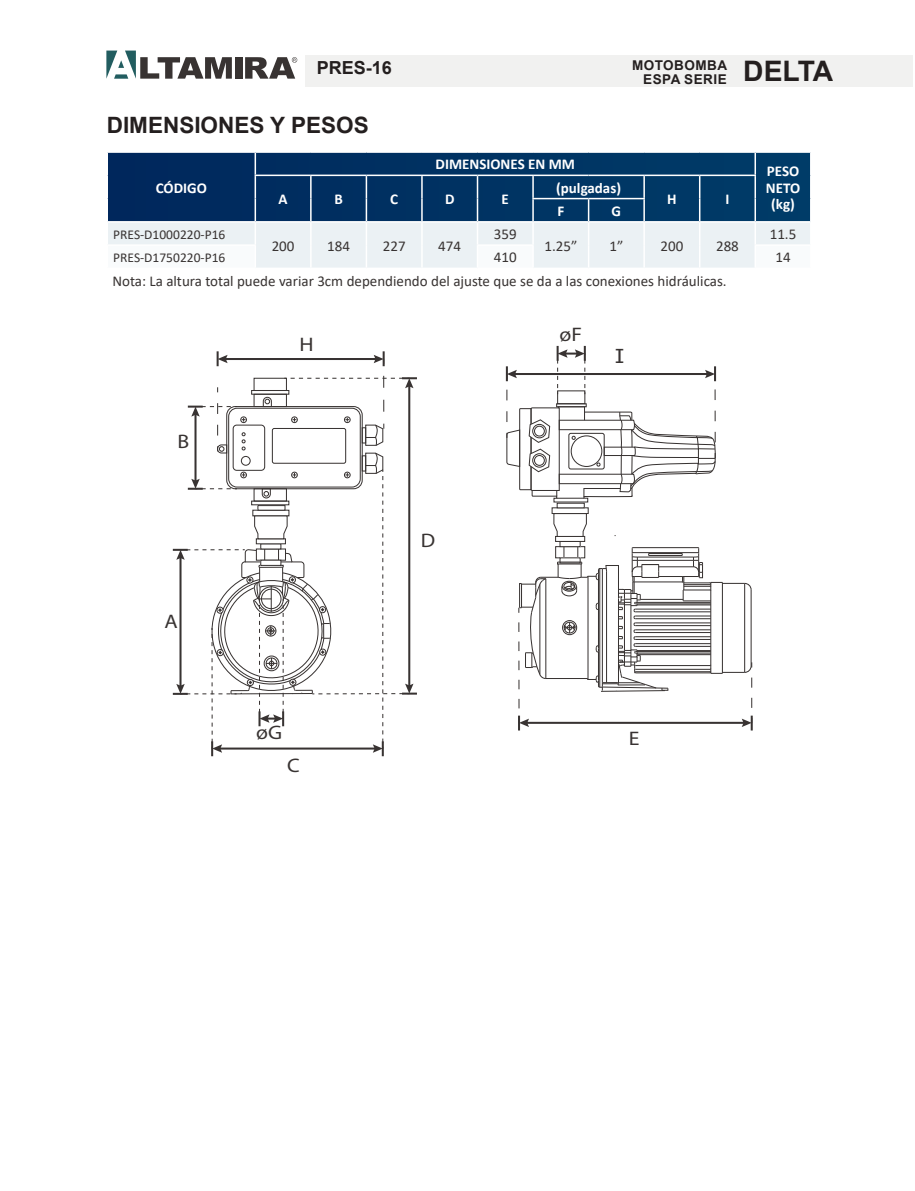
<style>
.page{position:relative;width:915px;height:1191px;background:#fff}
.page>*{position:absolute;margin:0;border:0;box-sizing:border-box;transform-origin:0 0}
.t1{font:700 28.2px "Arial";letter-spacing:-.035em;color:#241f1f}
.t2{font:700 22.5px "Arial";color:#241f1f}
.t3{font:19.65px "Myriad Pro";color:#383332;scale:1.11 1}
.t4{font:19.65px "Arialmonospacedfor SAP";color:#383332;scale:1.11 1}
.t5{font:700 18px "Arial";color:#241f1f}
.t6{font:15px "Calibri";color:#383332}
.t7{font:700 15px/16.5px "Calibri";color:#fff;text-align:center}
.t8{font:13.5px "Calibri";color:#383332}
.t9{font:700 13.5px/13.5px "Arial";letter-spacing:.035em;color:#241f1f;text-align:right}
</style>
<div class="page">
<div style="left:235px;top:57px;width:7px;height:22px;background:#383332"></div>
<svg style="left:106px;top:51px;width:126px;height:28px"></svg>
<svg style="left:245px;top:57px;width:52px;height:22px"></svg>
<svg style="left:107px;top:153px;width:703px;height:115px;background:#6684a1"></svg>
<hr style="left:644px;top:221px;width:55px;height:2px;background:#fff">
<hr style="left:699px;top:221px;width:56px;height:2px;background:#fff">
<div style="left:555px;top:536px;width:30px;height:6px;border:1px solid #383332"></div>
<hr style="left:525px;top:722px;width:219px;height:2px;background:#383332">
<svg style="left:518px;top:546px;width:234px;height:162px"></svg>
<svg style="left:518px;top:715px;width:11px;height:15px"></svg>
<svg style="left:741px;top:715px;width:11px;height:15px"></svg>
<svg style="left:505px;top:346px;width:211px;height:191px"></svg>
<hr style="left:224px;top:358px;width:153px;height:2px;background:#383332">
<svg style="left:173px;top:376px;width:244px;height:380px"></svg>
<svg style="left:373px;top:351px;width:11px;height:15px"></svg>
<svg style="left:216px;top:351px;width:11px;height:15px"></svg>
<div style="left:305px;top:56px;width:607px;height:31px;background:#f1f1f0"></div>
<p class="t5" style="left:316px;top:55px;width:77px">PRES-16</p>
<p class="t9" style="left:632px;top:59px;width:97px">MOTOBOMBA<br>ESPA SERIE</p>
<h2 class="t2" style="left:107px;top:110px;width:263px">DIMENSIONES Y PESOS</h2>
<p class="t7" style="left:435px;top:156px;width:141px">DIMENSIONES EN MM</p>
<p class="t7" style="left:156px;top:179px;width:53px">CÓDIGO</p>
<p class="t7" style="left:278px;top:191px;width:11px">A</p>
<p class="t7" style="left:334px;top:191px;width:10px">B</p>
<p class="t7" style="left:390px;top:191px;width:9px">C</p>
<p class="t7" style="left:445px;top:191px;width:11px">D</p>
<p class="t7" style="left:501px;top:191px;width:9px">E</p>
<p class="t7" style="left:556px;top:179px;width:66px">(pulgadas)</p>
<p class="t7" style="left:557px;top:202px;width:8px">F</p>
<p class="t7" style="left:611px;top:202px;width:11px">G</p>
<p class="t7" style="left:667px;top:191px;width:11px">H</p>
<p class="t7" style="left:725px;top:191px;width:6px">I</p>
<h1 class="t1" style="left:743px;top:51px;width:91px">DELTA</h1>
<p class="t7" style="left:765px;top:163px;width:36px">PESO<br>NETO (kg)</p>
<p class="t6" style="left:493px;top:224px;width:24px">359</p>
<p class="t6" style="left:769px;top:224px;width:28px">11.5</p>
<p class="t8" style="left:113px;top:225px;width:114px">PRES-D1000220-P16</p>
<p class="t6" style="left:544px;top:235px;width:34px">1.25”</p>
<p class="t6" style="left:609px;top:235px;width:15px">1”</p>
<p class="t6" style="left:660px;top:235px;width:24px">200</p>
<p class="t6" style="left:715px;top:235px;width:24px">288</p>
<p class="t6" style="left:271px;top:235px;width:24px">200</p>
<p class="t6" style="left:327px;top:235px;width:24px">184</p>
<p class="t6" style="left:382px;top:235px;width:24px">227</p>
<p class="t6" style="left:438px;top:235px;width:24px">474</p>
<p class="t8" style="left:113px;top:248px;width:114px">PRES-D1750220-P16</p>
<p class="t6" style="left:493px;top:247px;width:24px">410</p>
<p class="t6" style="left:775px;top:247px;width:17px">14</p>
<p class="t6" style="left:112px;top:271px;width:615px">Nota: La altura total puede variar 3cm dependiendo del ajuste que se da a las conexiones hidráulicas.</p>
<h3 class="t3" style="left:559px;top:322px;width:22px">øF</h3>
<h3 class="t3" style="left:299px;top:332px;width:14px">H</h3>
<h3 class="t4" style="left:613px;top:345px;width:13px">I</h3>
<h3 class="t3" style="left:177px;top:429px;width:12px">B</h3>
<h3 class="t3" style="left:164px;top:609px;width:13px">A</h3>
<h3 class="t3" style="left:256px;top:720px;width:25px">øG</h3>
<h3 class="t3" style="left:287px;top:753px;width:13px">C</h3>
<h3 class="t3" style="left:421px;top:528px;width:15px">D</h3>
<h3 class="t3" style="left:628px;top:726px;width:11px">E</h3>
</div>
